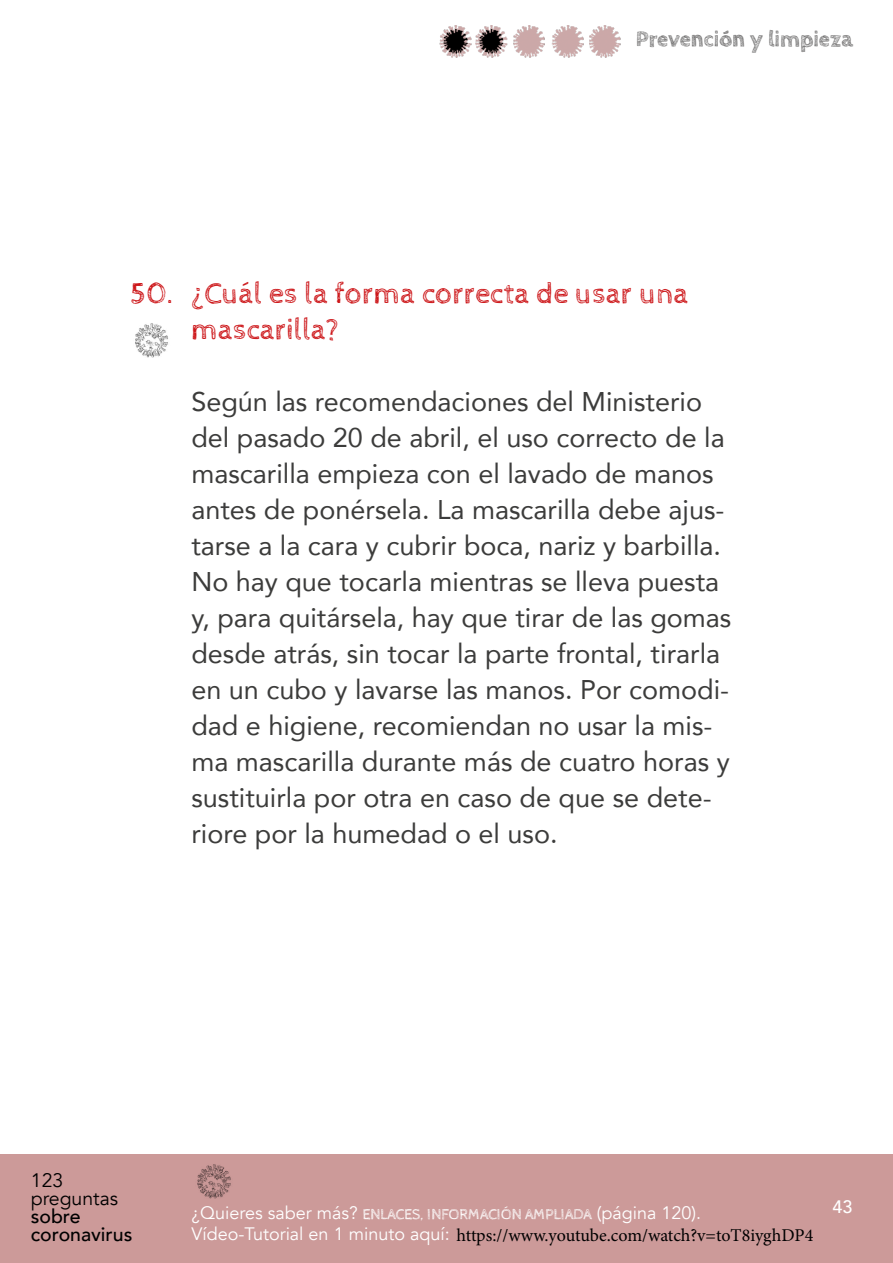
<style>
.page{position:relative;width:893px;height:1263px;background:#fff}
.page>*{position:absolute;margin:0;border:0;box-sizing:border-box;transform-origin:0 0}
.t1{font:30px/36px "Cabin Sketch";color:#cd171a}
.t2{font:27px/36px "Avenir";color:#3c3c3b}
.t3{font:700 22.5px "Cabin Sketch";color:#706f6f}
.t4{font:500 19.5px/18px "Avenir";color:#000}
.t5{font:19.5px/18px "Avenir";color:#000}
.t6{font:18px "Minion Pro";letter-spacing:-.005em;color:#000}
.t7{font:18px "Avenir";color:#fff}
.t8{font:500 18px "Avenir";color:#fff}
.s1{font-family:"Cabin Sketch";font-size:15px}
.s2{font-family:"Avenir";color:#fff}
</style>
<div class="page">
<img style="left:439px;top:25px;width:182px;height:33px">
<div style="left:0;top:1154px;width:893px;height:109px;background:#cc9a99"></div>
<img style="left:197px;top:1164px;width:34px;height:35px">
<img style="left:135px;top:323px;width:33px;height:35px">
<p class="t3" style="left:636px;top:27px;width:218px">Prevención y limpieza</p>
<p class="t1" style="left:131px;top:275px;width:45px">50.</p>
<p class="t1" style="left:191px;top:275px;width:499px">¿Cuál es la forma correcta de usar una mascarilla?</p>
<p class="t2" style="left:191px;top:382px;width:541px">Según las recomendaciones del Ministerio del pasado 20 de abril, el uso correcto de la mascarilla empieza con el lavado de manos antes de ponérsela. La mascarilla debe ajus&shy;tarse a la cara y cubrir boca, nariz y barbilla.<br>No hay que tocarla mientras se lleva puesta y, para quitársela, hay que tirar de las gomas desde atrás, sin tocar la parte frontal, tirarla en un cubo y lavarse las manos. Por comodi&shy;dad e higiene, recomiendan no usar la mis&shy;ma mascarilla durante más de cuatro horas y sustituirla por otra en caso de que se dete&shy;riore por la humedad o el uso.</p>
<p class="t5" style="left:31px;top:1171px;width:89px">123 preguntas</p>
<p class="t4" style="left:31px;top:1206px;width:103px">sobre coronavirus</p>
<p class="t7" style="left:191px;top:1202px;width:511px">¿Quieres saber más? <span class="s1">ENLACES, INFORMACIÓN AMPLIADA</span> (página 120).</p>
<p class="t6" style="left:191px;top:1223px;width:623px"><span class="s2">Vídeo-Tutorial en 1 minuto aquí:</span> https://www.youtube.com/watch?v=toT8iyghDP4</p>
<p class="t8" style="left:833px;top:1191px;width:22px">43</p>
</div>
